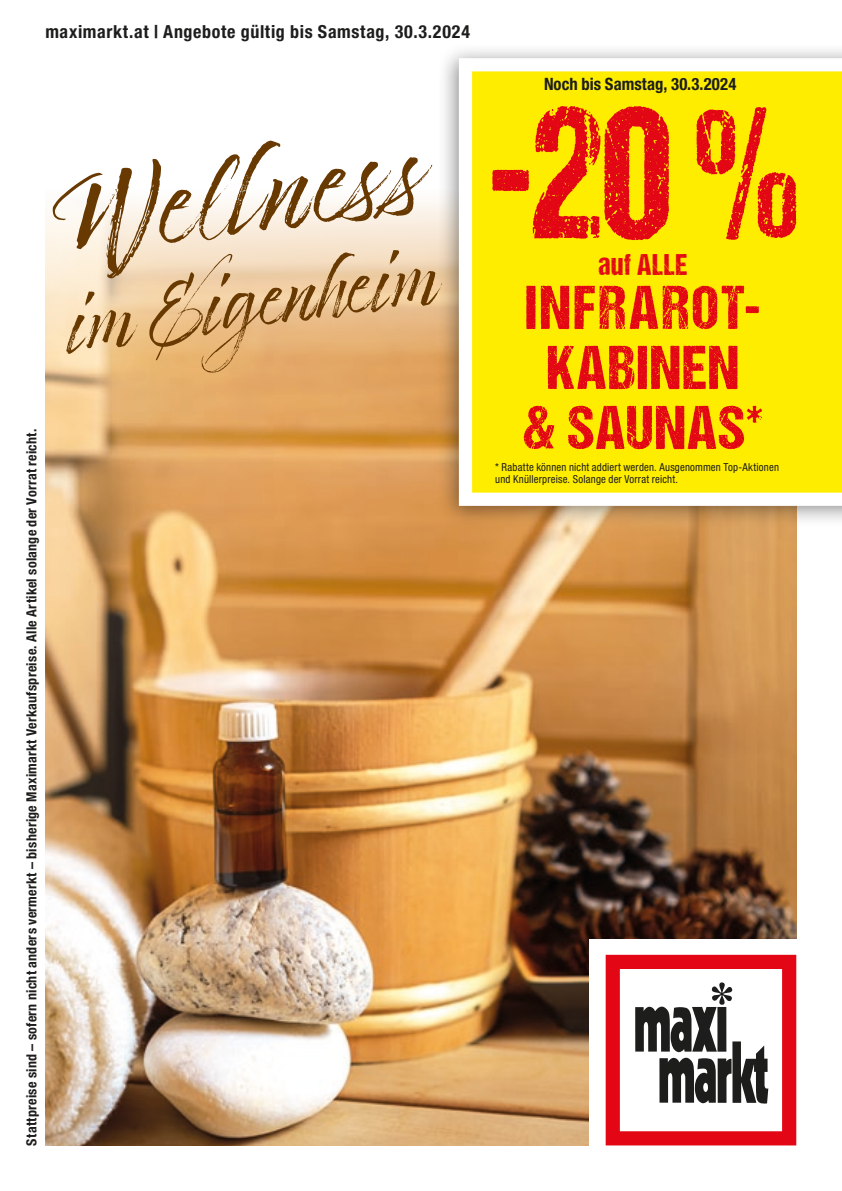
<style>
.page{position:relative;width:842px;height:1191px;background:#fff}
.page>*{position:absolute;margin:0;border:0;box-sizing:border-box;transform-origin:0 0}
.t1{font:192px "DCC Ash";color:#e30614;scale:.9 1}
.t2{font:104px "Timberline";color:#683900}
.t3{font:72px "Timberline";color:#683900}
.t4{font:62px/60px "DCC Ash";letter-spacing:.035em;color:#e30614;text-align:center}
.t5{font:30px "DCC Ash";letter-spacing:.03em;color:#e30614}
.t6{font:700 condensed 18px "Helvetica Neue LT Pro";letter-spacing:.035em;color:#1d1d1b}
.t7{font:700 condensed 17px "Helvetica Neue LT Pro";letter-spacing:.005em;color:#1d1d1b}
.t8{font:700 condensed 14px "Helvetica Neue LT Pro";letter-spacing:.02em;color:#1d1d1b}
.t9{font:condensed 11px/12px "Helvetica Neue LT Pro";letter-spacing:.015em;color:#1d1d1b}
</style>
<div class="page">
<img style="left:45px;top:394px;width:752px;height:751px">
<svg style="left:45px;top:201px;width:392px;height:193px;background:#f0d0a8"></svg>
<div style="left:589px;top:939px;width:237px;height:238px;background:#fff"></div>
<div style="left:606px;top:954px;width:190px;height:191px;background:#fff;border:14px solid #e30614"></div>
<svg style="left:635px;top:982px;width:133px;height:122px"></svg>
<div style="left:437px;top:42px;width:405px;height:485px;background:#1d1d1b;opacity:.5"></div>
<svg style="left:459px;top:58px;width:383px;height:448px;background:#feef22"></svg>
<div style="left:478px;top:93px;width:332px;height:161px;background:#ffed00"></div>
<p class="t6" style="left:45px;top:21px;width:426px">maximarkt.at | Angebote gültig bis Samstag, 30.3.2024</p>
<h2 class="t2" style="left:46px;top:163px;width:371px;rotate:-8deg">Well nes s</h2>
<h3 class="t3" style="left:59px;top:286px;width:377px;rotate:-8deg">im Eigenheim</h3>
<p class="t8" style="left:23px;top:1145px;width:718px;rotate:-90deg">Stattpreise sind – sofern nicht anders vermerkt – bisherige Maximarkt Verkaufspreise. Alle Artikel solange der Vorrat reicht.</p>
<p class="t7" style="left:544px;top:74px;width:194px">Noch bis Samstag, 30.3.2024</p>
<h1 class="t1" style="left:489px;top:70px;width:345px">-20 %</h1>
<h3 class="t5" style="left:598px;top:249px;width:90px">auf ALLE</h3>
<h3 class="t4" style="left:523px;top:276px;width:241px">INFRAROT-<br>KABINEN<br>&amp; SAUNAS*</h3>
<p class="t9" style="left:495px;top:461px;width:285px">* Rabatte können nicht addiert werden. Ausgenommen Top-Aktionen und Knüllerpreise. Solange der Vorrat reicht.</p>
</div>
